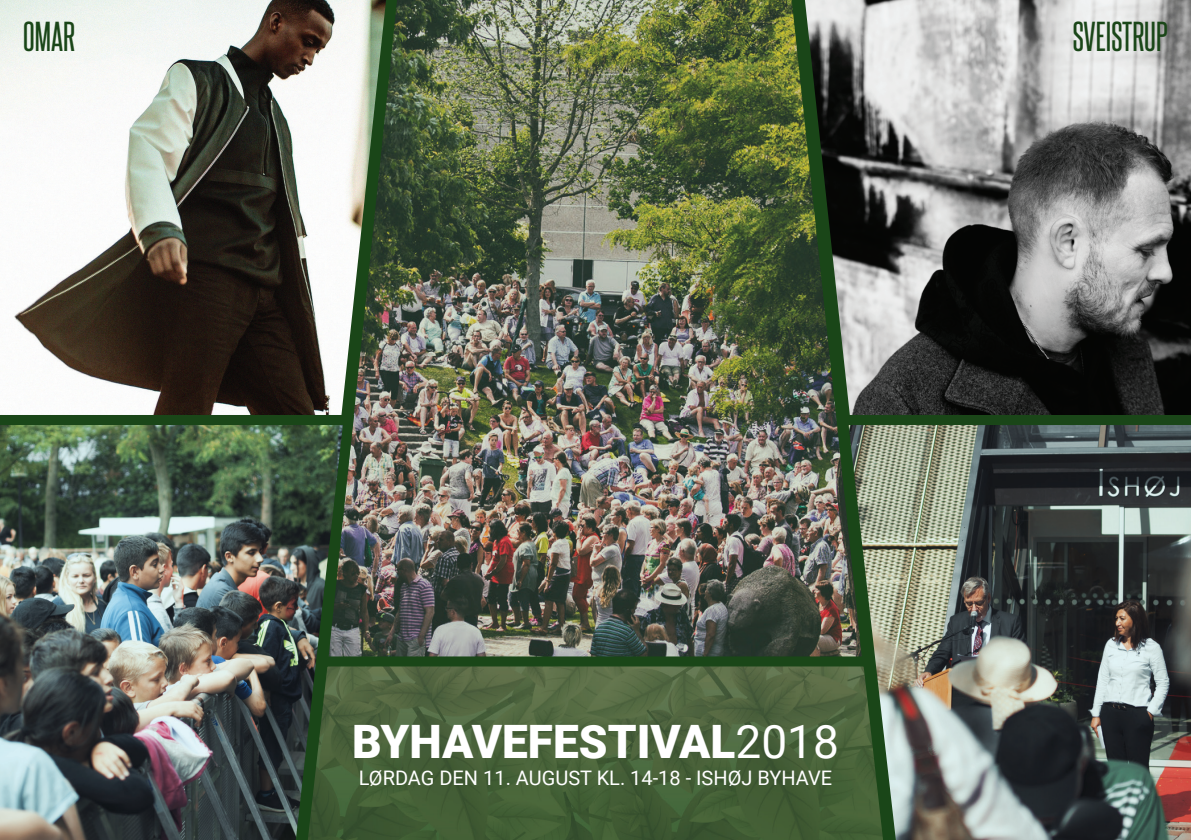
<style>
.page{position:relative;width:1191px;height:840px;background:#fff}
.page>*{position:absolute;margin:0;border:0;box-sizing:border-box;transform-origin:0 0}
.t1{font:900 46px "Roboto";color:#fff}
.t2{font:36px "Steelfish Rg";color:#1a4618}
.t3{font:20px "Roboto";color:#fff}
.s1{font-weight:400}
</style>
<div class="page">
<img style="left:360px;top:0;width:471px;height:650px">
<img style="left:0;top:0;width:405px;height:431px">
<img style="left:0;top:410px;width:360px;height:429px">
<img style="left:831px;top:431px;width:360px;height:408px">
<svg style="left:289px;top:650px;width:612px;height:189px;background:#48603c"></svg>
<svg style="left:786px;top:0;width:405px;height:431px;background:#71756f"></svg>
<h2 class="t2" style="left:23px;top:14px;width:53px">OMAR</h2>
<h2 class="t2" style="left:1072px;top:14px;width:96px">SVEISTRUP</h2>
<h1 class="t1" style="left:352px;top:708px;width:488px">BYHAVEFESTIVAL<span class="s1">2018</span></h1>
<p class="t3" style="left:359px;top:763px;width:475px">LØRDAG DEN 11. AUGUST KL. 14-18 - ISHØJ BYHAVE</p>
</div>
